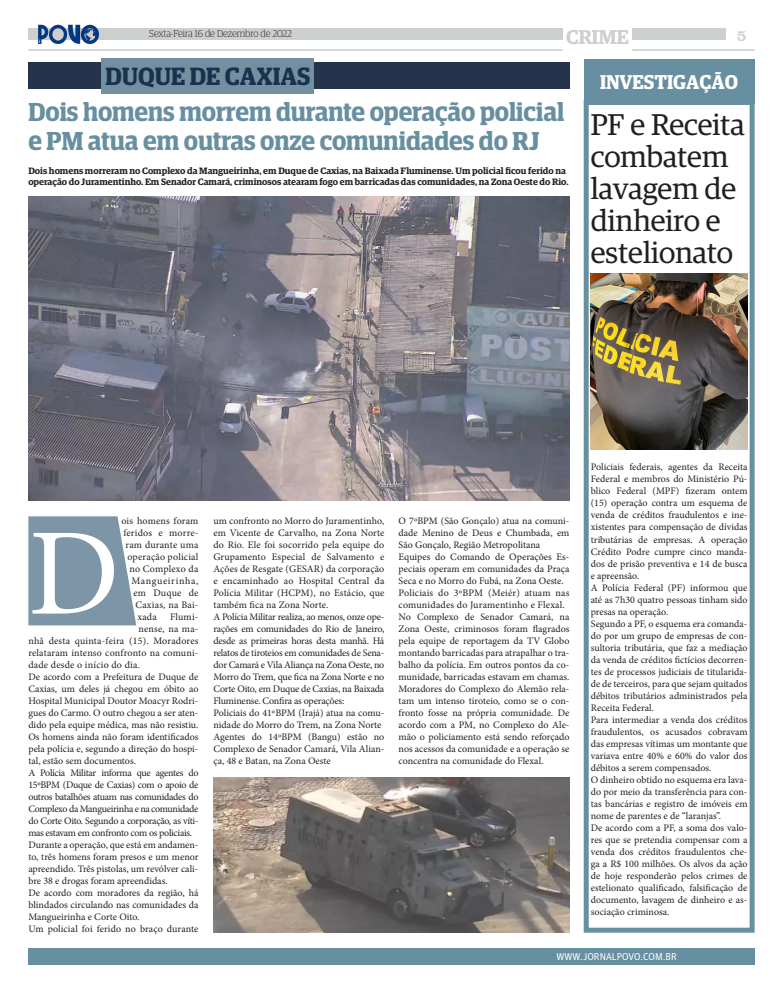
<style>
.page{position:relative;width:783px;height:993px;background:#fff}
.page>*{position:absolute;margin:0;border:0;box-sizing:border-box;transform-origin:0 0}
.t1{font:124px "Minion Pro";color:#fff}
.t2{font:30px/32px "Guardian Egyptian";color:#231f20}
.t3{font:600 26px/28px "Guardian Egyptian Display";color:#678fa1}
.t4{font:600 25px "Guardian Egyptian Display";color:#18324d}
.t5{font:600 20px "Guardian Egyptian Display";color:#fff}
.t6{font:600 20px "Guardian Egyptian";letter-spacing:-.02em;color:#cccfcf}
.t7{font:16px "Clarendon BT";color:#cccfcf}
.t8{font:10px/12px "Minion Pro";color:#231f20;text-align:justify}
.t9{font:10px/12px "Minion Pro";letter-spacing:.02em;color:#231f20}
.t10{font:300 10px "Guardian Egyptian Display";color:#231f20}
.t11{font:10px "Guardian Agate Sans G1 D Regular";color:#fff}
.t12{font:10px "Minion Pro";letter-spacing:.065em;color:#231f20}
.t13{font:600 9.2px/11px "Guardian Egyptian";color:#231f20}
</style>
<div class="page">
<div style="left:28px;top:947px;width:726px;height:17px;background:#668fa0"></div>
<div style="left:28px;top:28px;width:534px;height:12px;background:#cccfcf"></div>
<div style="left:632px;top:28px;width:93px;height:12px;background:#cccfcf"></div>
<hr style="left:632px;top:49px;width:122px;height:2px;background:#cccfcf">
<hr style="left:28px;top:49px;width:534px;height:2px;background:#cccfcf">
<svg style="left:28px;top:516px;width:108px;height:109px;background:#879fae"></svg>
<div style="left:583px;top:59px;width:171px;height:44px;background:#678fa1"></div>
<div style="left:583px;top:100px;width:171px;height:832px;border:5px solid #668fa0"></div>
<div style="left:28px;top:62px;width:541px;height:27px;background:#25334d"></div>
<div style="left:102px;top:58px;width:212px;height:35px;background:#7390a0"></div>
<img style="left:28px;top:196px;width:541px;height:304px">
<img style="left:213px;top:777px;width:356px;height:155px">
<img style="left:590px;top:273px;width:157px;height:176px">
<img style="left:38px;top:24px;width:61px;height:20px">
<p class="t10" style="left:149px;top:28px;width:144px">Sexta-Feira 16 de Dezembro de 2022</p>
<h3 class="t7" style="left:736px;top:25px;width:11px">5</h3>
<h3 class="t6" style="left:566px;top:22px;width:64px">CRIME</h3>
<p class="t4" style="left:105px;top:62px;width:206px">DUQUE DE CAXIAS</p>
<p class="t3" style="left:28px;top:98px;width:537px">Dois homens morrem durante operação policial e PM atua em outras onze comunidades do RJ</p>
<p class="t13" style="left:28px;top:164px;width:541px">Dois homens morreram no Complexo da Mangueirinha, em Duque de Caxias, na Baixada Fluminense. Um policial ficou ferido na operação do Juramentinho. Em Senador Camará, criminosos atearam fogo em barricadas das comunidades, na Zona Oeste do Rio.</p>
<p class="t5" style="left:600px;top:71px;width:139px">INVESTIGAÇÃO</p>
<p class="t2" style="left:590px;top:107px;width:155px">PF e Receita combatem lavagem de dinheiro e estelionato</p>
<p class="t8" style="left:121px;top:514px;width:79px">ois homens foram</p>
<p class="t9" style="left:123px;top:526px;width:77px">feridos e morre-</p>
<p class="t8" style="left:125px;top:538px;width:74px">ram durante uma</p>
<p class="t9" style="left:127px;top:550px;width:72px">operação policial</p>
<p class="t8" style="left:129px;top:562px;width:70px">no Complexo da</p>
<p class="t12" style="left:131px;top:573px;width:68px">Mangueirinha,</p>
<p class="t9" style="left:133px;top:586px;width:67px">em Duque de</p>
<p class="t9" style="left:135px;top:598px;width:65px">Caxias, na Bai-</p>
<p class="t8" style="left:137px;top:610px;width:21px">xada</p>
<p class="t8" style="left:170px;top:610px;width:30px">Flumi-</p>
<p class="t8" style="left:138px;top:622px;width:62px">nense, na ma-</p>
<p class="t9" style="left:28px;top:634px;width:172px">nhã desta quinta-feira (15). Moradores</p>
<p class="t8" style="left:28px;top:646px;width:172px">relataram intenso confronto na comuni-</p>
<p class="t9" style="left:28px;top:658px;width:113px">dade desde o início do dia.</p>
<p class="t8" style="left:28px;top:670px;width:172px">De acordo com a Prefeitura de Duque de Caxias, um deles já chegou em óbito ao Hospital Municipal Doutor Moacyr Rodri&shy;gues do Carmo. O outro chegou a ser aten&shy;dido pela equipe médica, mas não resistiu.<br>Os homens ainda não foram identificados pela polícia e, segundo a direção do hospi&shy;tal, estão sem documentos.</p>
<p class="t8" style="left:28px;top:766px;width:172px">A Polícia Militar informa que agentes do 15ºBPM (Duque de Caxias) com o apoio de outros batalhões atuam nas comunidades do Complexo da Mangueirinha e na comunidade do Corte Oito. Segundo a corporação, as víti&shy;mas estavam em confronto com os policiais.</p>
<p class="t8" style="left:28px;top:838px;width:172px">Durante a operação, que está em andamen&shy;to, três homens foram presos e um menor apreendido. Três pistolas, um revólver cali&shy;bre 38 e drogas foram apreendidas.</p>
<p class="t8" style="left:28px;top:886px;width:172px">De acordo com moradores da região, há blindados circulando nas comunidades da Mangueirinha e Corte Oito.</p>
<p class="t8" style="left:28px;top:922px;width:172px">Um policial foi ferido no braço durante</p>
<p class="t1" style="left:28px;top:490px;width:93px">D</p>
<p class="t8" style="left:213px;top:514px;width:172px">um confronto no Morro do Juramentinho, em Vicente de Carvalho, na Zona Norte do Rio. Ele foi socorrido pela equipe do Grupamento Especial de Salvamento e Ações de Resgate (GESAR) da corporação e encaminhado ao Hospital Central da Polícia Militar (HCPM), no Estácio, que também fica na Zona Norte.</p>
<p class="t8" style="left:213px;top:610px;width:172px">A Polícia Militar realiza, ao menos, onze ope&shy;rações em comunidades do Rio de Janeiro, desde as primeiras horas desta manhã. Há relatos de tiroteios em comunidades de Sena&shy;dor Camará e Vila Aliança na Zona Oeste, no Morro do Trem, que fica na Zona Norte e no Corte Oito, em Duque de Caxias, na Baixada Fluminense. Confira as operações:</p>
<p class="t8" style="left:213px;top:706px;width:172px">Policiais do 41ºBPM (Irajá) atua na comu&shy;nidade do Morro do Trem, na Zona Norte</p>
<p class="t8" style="left:213px;top:730px;width:172px">Agentes do 14ºBPM (Bangu) estão no Complexo de Senador Camará, Vila Alian&shy;ça, 48 e Batan, na Zona Oeste</p>
<p class="t8" style="left:398px;top:514px;width:172px">O 7ºBPM (São Gonçalo) atua na comuni&shy;dade Menino de Deus e Chumbada, em São Gonçalo, Região Metropolitana</p>
<p class="t8" style="left:398px;top:550px;width:172px">Equipes do Comando de Operações Es&shy;peciais operam em comunidades da Praça Seca e no Morro do Fubá, na Zona Oeste.</p>
<p class="t9" style="left:398px;top:586px;width:172px">Policiais do 3ºBPM (Meiér) atuam nas comunidades do Juramentinho e Flexal.</p>
<p class="t8" style="left:398px;top:610px;width:172px">No Complexo de Senador Camará, na Zona Oeste, criminosos foram flagrados pela equipe de reportagem da TV Globo montando barricadas para atrapalhar o tra&shy;balho da polícia. Em outros pontos da co&shy;munidade, barricadas estavam em chamas.</p>
<p class="t8" style="left:398px;top:682px;width:172px">Moradores do Complexo do Alemão rela&shy;tam um intenso tiroteio, como se o con&shy;fronto fosse na própria comunidade. De acordo com a PM, no Complexo do Ale&shy;mão o policiamento está sendo reforçado nos acessos da comunidade e a operação se concentra na comunidade do Flexal.</p>
<p class="t8" style="left:590px;top:461px;width:158px">Policiais federais, agentes da Receita Federal e membros do Ministério Pú&shy;blico Federal (MPF) fizeram ontem (15) operação contra um esquema de venda de créditos fraudulentos e ine&shy;xistentes para compensação de dívidas tributárias de empresas. A operação Crédito Podre cumpre cinco manda&shy;dos de prisão preventiva e 14 de busca e apreensão.</p>
<p class="t8" style="left:590px;top:581px;width:158px">A Polícia Federal (PF) informou que até as 7h30 quatro pessoas tinham sido presas na operação.</p>
<p class="t8" style="left:590px;top:617px;width:158px">Segundo a PF, o esquema era comanda&shy;do por um grupo de empresas de con&shy;sultoria tributária, que faz a mediação da venda de créditos fictícios decorren&shy;tes de processos judiciais de titularida&shy;de de terceiros, para que sejam quitados débitos tributários administrados pela Receita Federal.</p>
<p class="t8" style="left:590px;top:713px;width:158px">Para intermediar a venda dos créditos fraudulentos, os acusados cobravam das empresas vítimas um montante que variava entre 40% e 60% do valor dos débitos a serem compensados.</p>
<p class="t8" style="left:590px;top:773px;width:158px">O dinheiro obtido no esquema era lava&shy;do por meio da transferência para con&shy;tas bancárias e registro de imóveis em nome de parentes e de “laranjas”.</p>
<p class="t8" style="left:590px;top:821px;width:158px">De acordo com a PF, a soma dos valo&shy;res que se pretendia compensar com a venda dos créditos fraudulentos che&shy;ga a R$ 100 milhões. Os alvos da ação de hoje responderão pelos crimes de estelionato qualificado, falsificação de documento, lavagem de dinheiro e as&shy;sociação criminosa.</p>
<p class="t11" style="left:556px;top:949px;width:122px">WWW.JORNALPOVO.COM.BR</p>
</div>
